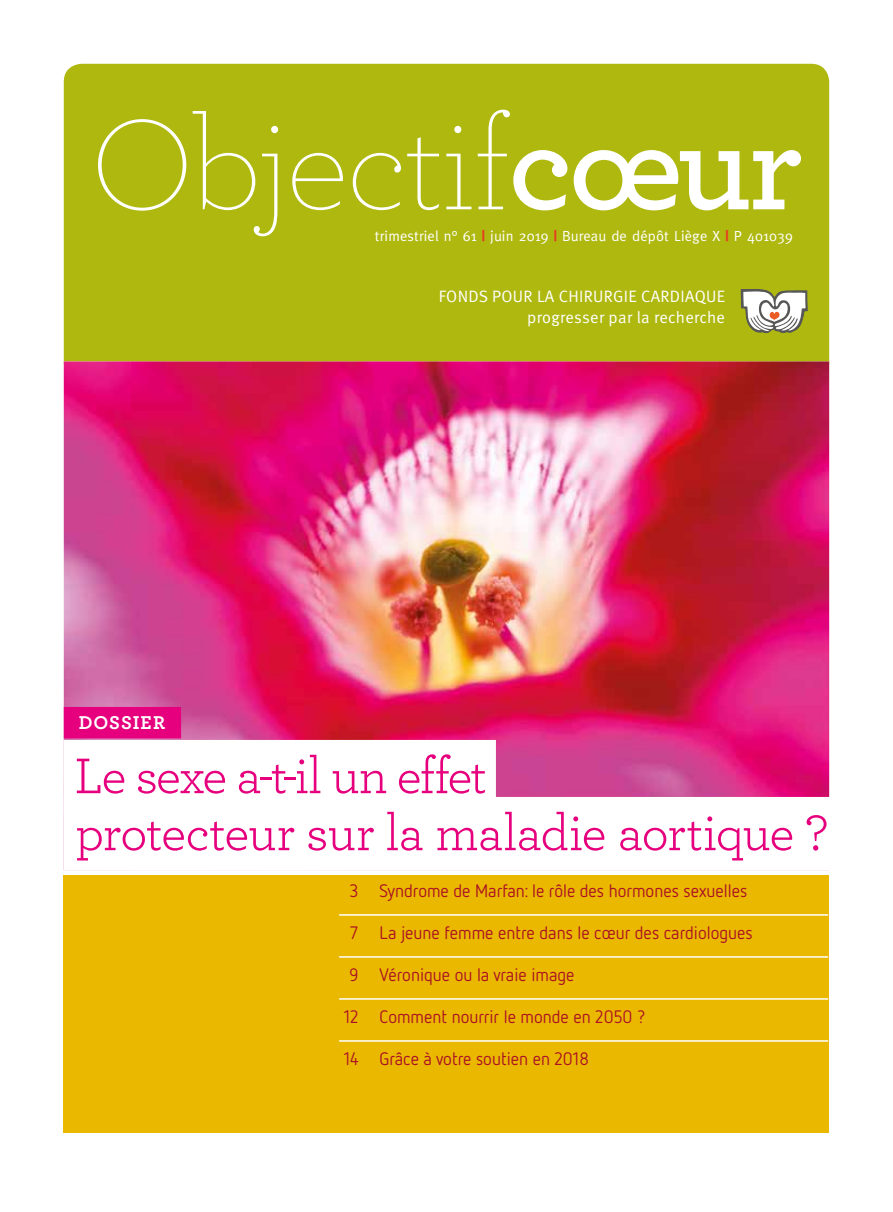
<style>
.page{position:relative;width:893px;height:1212px;background:#fff}
.page>*{position:absolute;margin:0;border:0;box-sizing:border-box;transform-origin:0 0}
.t1{font:200 135px "Archer";letter-spacing:-.015em;color:#fff}
.t2{font:52.5px/57px "Archer";letter-spacing:-.025em;color:#e6007d}
.t3{font:700 19.5px "Archer";letter-spacing:.045em;color:#fff}
.t4{font:18px "Netto OT";color:#aa1124}
.t5{font:16.5px/21px "Meta Normal LF";letter-spacing:.02em;color:#fff;text-align:right}
.t6{font:14.7px "Meta";letter-spacing:.01em;color:#fff}
.s1{font-weight:600}
.s2{font-weight:700;color:#e73b1f}
</style>
<div class="page">
<div style="left:64px;top:875px;width:765px;height:258px;background:#ebb800"></div>
<div style="left:64px;top:64px;width:765px;height:297px;background:#afb80f"></div>
<hr style="left:339px;top:914px;width:489px;height:2px;background:#fff">
<hr style="left:339px;top:956px;width:489px;height:2px;background:#fff">
<hr style="left:339px;top:998px;width:489px;height:2px;background:#fff">
<hr style="left:339px;top:1040px;width:489px;height:2px;background:#fff">
<svg style="left:740px;top:289px;width:68px;height:44px"></svg>
<img style="left:64px;top:361px;width:765px;height:436px">
<div style="left:64px;top:707px;width:117px;height:31px;background:#e6007d"></div>
<div style="left:64px;top:740px;width:432px;height:73px;background:#fff"></div>
<h1 class="t1" style="left:90px;top:80px;width:714px">Objectif<span class="s1">cœur</span></h1>
<p class="t6" style="left:375px;top:228px;width:420px">trimestriel n° 61 <span class="s2">|</span> juin 2019 <span class="s2">|</span> Bureau de dépôt Liège X <span class="s2">|</span> P 401039</p>
<p class="t5" style="left:439px;top:285px;width:288px">FONDS POUR LA CHIRURGIE CARDIAQUE progresser par la recherche</p>
<p class="t3" style="left:79px;top:707px;width:88px">DOSSIER</p>
<h2 class="t2" style="left:74px;top:745px;width:755px">Le sexe a-t-il un effet<br>protecteur sur la maladie aortique ?</h2>
<p class="t4" style="left:350px;top:880px;width:399px">3 Syndrome de Marfan: le rôle des hormones sexuelles</p>
<p class="t4" style="left:350px;top:922px;width:404px">7 La jeune femme entre dans le cœur des cardiologues</p>
<p class="t4" style="left:350px;top:963px;width:227px">9 Véronique ou la vraie image</p>
<p class="t4" style="left:344px;top:1005px;width:303px">12 Comment nourrir le monde en 2050 ?</p>
<p class="t4" style="left:344px;top:1047px;width:246px">14 Grâce à votre soutien en 2018</p>
</div>
